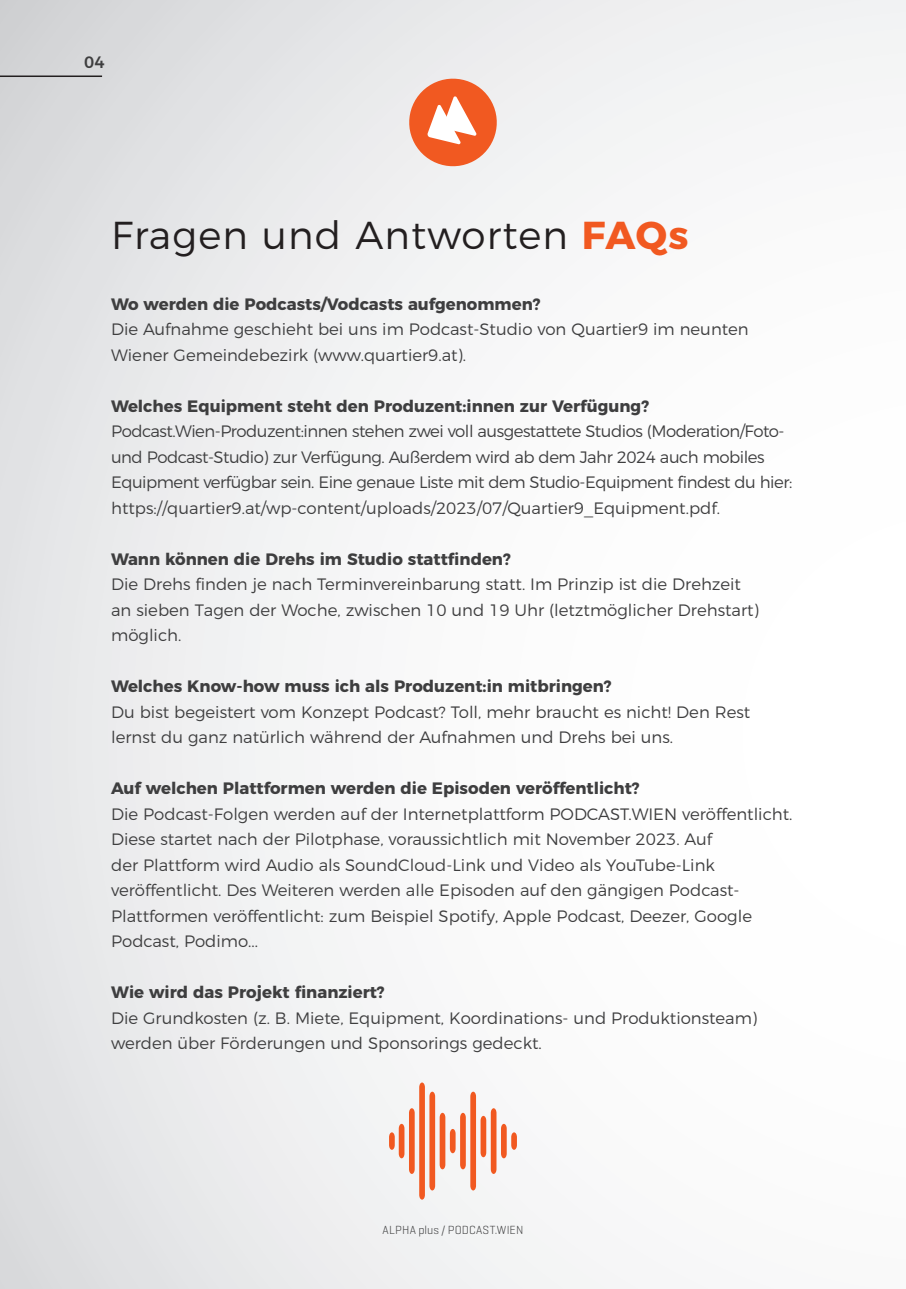
<style>
.page{position:relative;width:906px;height:1289px;background:#fff}
.page>*{position:absolute;margin:0;border:0;box-sizing:border-box;transform-origin:0 0}
.t1{font:300 38.85px "Montserrat";letter-spacing:.03em;color:#231f20}
.t2{font:300 16.5px/25.5px "Montserrat";color:#3e3e3f}
.t3{font:300 16.5px/25.5px "Montserrat";letter-spacing:-.03em;color:#3e3e3f}
.t4{font:700 16.5px "Montserrat";color:#3e3e3f}
.t5{font:500 16.5px "Montserrat";color:#3e3e3f}
.t6{font:300 12px "Geogrotesque";letter-spacing:.015em;color:#3e3e3f}
.s1{font-weight:700;color:#f15921}
</style>
<div class="page">
<div style="left:0;top:0;width:906px;height:1288px;background:linear-gradient(to right,#e4e4e6,#fff)"></div>
<hr style="left:0;top:75px;width:102px;height:2px;background:#231f20">
<svg style="left:403px;top:72px;width:100px;height:100px"></svg>
<svg style="left:389px;top:1082px;width:128px;height:117px"></svg>
<p class="t5" style="left:84px;top:49px;width:22px">04</p>
<h1 class="t1" style="left:111px;top:205px;width:579px">Fragen und Antworten <span class="s1">FAQs</span></h1>
<p class="t4" style="left:111px;top:290px;width:431px">Wo werden die Podcasts/Vodcasts aufgenommen?</p>
<p class="t2" style="left:111px;top:315px;width:639px">Die Aufnahme geschieht bei uns im Podcast-Studio von Quartier9 im neunten<br>Wiener Gemeindebezirk (www.quartier9.at).</p>
<p class="t4" style="left:111px;top:392px;width:539px">Welches Equipment steht den Produzent:innen zur Verfügung?</p>
<p class="t3" style="left:111px;top:417px;width:682px">Podcast.Wien-Produzent:innen stehen zwei voll ausgestattete Studios (Moderation/Foto&shy;und Podcast-Studio) zur Verfügung. Außerdem wird ab dem Jahr 2024 auch mobiles Equipment verfügbar sein. Eine genaue Liste mit dem Studio-Equipment findest du hier: https://quartier9.at/wp-content/uploads/2023/07/Quartier9_Equipment.pdf.</p>
<p class="t4" style="left:111px;top:545px;width:401px">Wann können die Drehs im Studio stattfinden?</p>
<p class="t2" style="left:111px;top:570px;width:649px">Die Drehs finden je nach Terminvereinbarung statt. Im Prinzip ist die Drehzeit an sieben Tagen der Woche, zwischen 10 und 19 Uhr (letztmöglicher Drehstart) möglich.</p>
<p class="t4" style="left:111px;top:673px;width:502px">Welches Know-how muss ich als Produzent:in mitbringen?</p>
<p class="t2" style="left:111px;top:697px;width:640px">Du bist begeistert vom Konzept Podcast? Toll, mehr braucht es nicht! Den Rest lernst du ganz natürlich während der Aufnahmen und Drehs bei uns.</p>
<p class="t4" style="left:111px;top:775px;width:530px">Auf welchen Plattformen werden die Episoden veröffentlicht?</p>
<p class="t2" style="left:111px;top:799px;width:683px">Die Podcast-Folgen werden auf der Internetplattform PODCAST.WIEN veröffentlicht.<br>Diese startet nach der Pilotphase, voraussichtlich mit November 2023. Auf<br>der Plattform wird Audio als SoundCloud-Link und Video als YouTube-Link veröffentlicht. Des Weiteren werden alle Episoden auf den gängigen Podcast-Plattformen veröffentlicht: zum Beispiel Spotify, Apple Podcast, Deezer, Google Podcast, Podimo...</p>
<p class="t4" style="left:111px;top:979px;width:275px">Wie wird das Projekt finanziert?</p>
<p class="t2" style="left:111px;top:1003px;width:647px">Die Grundkosten (z. B. Miete, Equipment, Koordinations- und Produktionsteam) werden über Förderungen und Sponsorings gedeckt.</p>
<p class="t6" style="left:382px;top:1222px;width:142px">ALPHA plus / PODCAST.WIEN</p>
</div>
